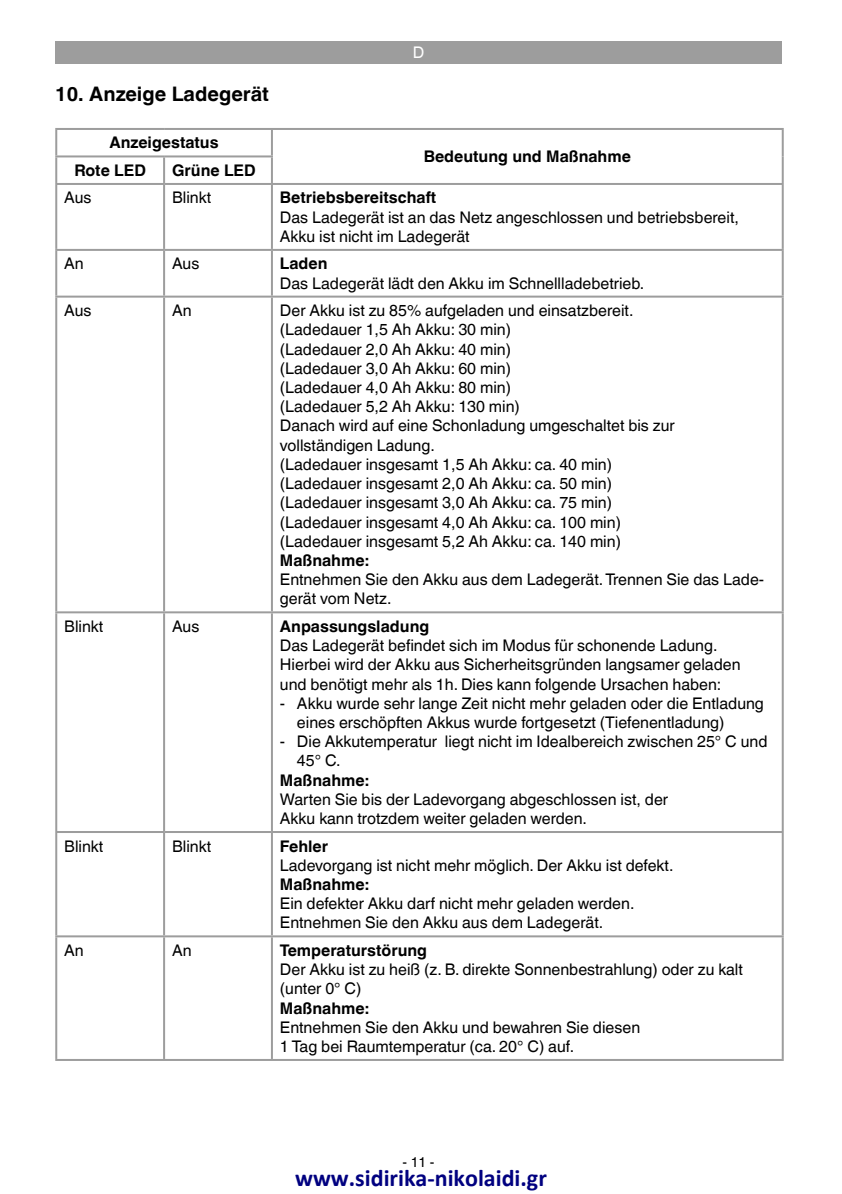
<style>
.page{position:relative;width:842px;height:1194px;background:#fff}
.page>*{position:absolute;margin:0;border:0;box-sizing:border-box;transform-origin:0 0}
.t1{font:700 24px "Calibri";color:#000080}
.t2{font:700 20px "Helvetica World";color:#000}
.t3{font:16px/19.2px "Helvetica World";color:#000}
.t4{font:700 16px "Helvetica World";color:#000}
.t5{font:16px "Helvetica World";color:#fff}
.t6{font:14px "Helvetica World";color:#000}
</style>
<div class="page">
<div style="left:55px;top:41px;width:726px;height:23px;background:#9d9d9d"></div>
<hr style="left:55px;top:128px;width:109px;height:2px;background:#9d9d9d">
<hr style="left:55px;top:130px;width:2px;height:25px;background:#9d9d9d">
<hr style="left:164px;top:128px;width:619px;height:2px;background:#9d9d9d">
<hr style="left:271px;top:130px;width:2px;height:25px;background:#9d9d9d">
<hr style="left:781px;top:130px;width:2px;height:26px;background:#9d9d9d">
<hr style="left:55px;top:155px;width:109px;height:2px;background:#9d9d9d">
<hr style="left:55px;top:157px;width:2px;height:26px;background:#9d9d9d">
<hr style="left:164px;top:155px;width:109px;height:2px;background:#9d9d9d">
<hr style="left:163px;top:157px;width:2px;height:26px;background:#9d9d9d">
<hr style="left:271px;top:157px;width:2px;height:26px;background:#9d9d9d">
<hr style="left:781px;top:156px;width:2px;height:27px;background:#9d9d9d">
<hr style="left:55px;top:183px;width:109px;height:2px;background:#9d9d9d">
<hr style="left:55px;top:185px;width:2px;height:64px;background:#9d9d9d">
<hr style="left:164px;top:183px;width:108px;height:2px;background:#9d9d9d">
<hr style="left:163px;top:185px;width:2px;height:64px;background:#9d9d9d">
<hr style="left:272px;top:183px;width:511px;height:2px;background:#9d9d9d">
<hr style="left:271px;top:185px;width:2px;height:64px;background:#9d9d9d">
<hr style="left:781px;top:185px;width:2px;height:64px;background:#9d9d9d">
<hr style="left:55px;top:249px;width:109px;height:2px;background:#9d9d9d">
<hr style="left:55px;top:251px;width:2px;height:44px;background:#9d9d9d">
<hr style="left:164px;top:249px;width:108px;height:2px;background:#9d9d9d">
<hr style="left:163px;top:251px;width:2px;height:44px;background:#9d9d9d">
<hr style="left:272px;top:249px;width:511px;height:2px;background:#9d9d9d">
<hr style="left:271px;top:251px;width:2px;height:44px;background:#9d9d9d">
<hr style="left:781px;top:251px;width:2px;height:44px;background:#9d9d9d">
<hr style="left:55px;top:295px;width:109px;height:2px;background:#9d9d9d">
<hr style="left:55px;top:297px;width:2px;height:314px;background:#9d9d9d">
<hr style="left:164px;top:295px;width:108px;height:2px;background:#9d9d9d">
<hr style="left:163px;top:297px;width:2px;height:314px;background:#9d9d9d">
<hr style="left:272px;top:295px;width:511px;height:2px;background:#9d9d9d">
<hr style="left:271px;top:297px;width:2px;height:314px;background:#9d9d9d">
<hr style="left:781px;top:297px;width:2px;height:314px;background:#9d9d9d">
<hr style="left:55px;top:611px;width:109px;height:2px;background:#9d9d9d">
<hr style="left:55px;top:613px;width:2px;height:217px;background:#9d9d9d">
<hr style="left:164px;top:611px;width:108px;height:2px;background:#9d9d9d">
<hr style="left:163px;top:613px;width:2px;height:217px;background:#9d9d9d">
<hr style="left:272px;top:611px;width:511px;height:2px;background:#9d9d9d">
<hr style="left:271px;top:613px;width:2px;height:217px;background:#9d9d9d">
<hr style="left:781px;top:613px;width:2px;height:217px;background:#9d9d9d">
<hr style="left:55px;top:830px;width:109px;height:2px;background:#9d9d9d">
<hr style="left:55px;top:832px;width:2px;height:103px;background:#9d9d9d">
<hr style="left:164px;top:830px;width:108px;height:2px;background:#9d9d9d">
<hr style="left:163px;top:832px;width:2px;height:103px;background:#9d9d9d">
<hr style="left:272px;top:830px;width:511px;height:2px;background:#9d9d9d">
<hr style="left:271px;top:832px;width:2px;height:103px;background:#9d9d9d">
<hr style="left:781px;top:832px;width:2px;height:103px;background:#9d9d9d">
<hr style="left:55px;top:935px;width:109px;height:2px;background:#9d9d9d">
<hr style="left:55px;top:937px;width:2px;height:121px;background:#9d9d9d">
<hr style="left:164px;top:935px;width:108px;height:2px;background:#9d9d9d">
<hr style="left:163px;top:937px;width:2px;height:121px;background:#9d9d9d">
<hr style="left:272px;top:935px;width:511px;height:2px;background:#9d9d9d">
<hr style="left:271px;top:937px;width:2px;height:121px;background:#9d9d9d">
<hr style="left:781px;top:937px;width:2px;height:121px;background:#9d9d9d">
<hr style="left:55px;top:1058px;width:728px;height:2px;background:#9d9d9d">
<p class="t5" style="left:412px;top:43px;width:13px">D</p>
<p class="t2" style="left:55px;top:82px;width:215px">10. Anzeige Ladegerät</p>
<p class="t4" style="left:109px;top:133px;width:111px">Anzeigestatus</p>
<p class="t4" style="left:423px;top:147px;width:208px">Bedeutung und Maßnahme</p>
<p class="t4" style="left:74px;top:161px;width:73px">Rote LED</p>
<p class="t4" style="left:172px;top:161px;width:85px">Grüne LED</p>
<p class="t3" style="left:64px;top:188px;width:29px">Aus</p>
<p class="t3" style="left:172px;top:188px;width:41px">Blinkt</p>
<p class="t4" style="left:280px;top:188px;width:158px">Betriebsbereitschaft</p>
<p class="t3" style="left:280px;top:207px;width:460px">Das Ladegerät ist an das Netz angeschlossen und betriebsbereit,<br>Akku ist nicht im Ladegerät</p>
<p class="t3" style="left:64px;top:254px;width:21px">An</p>
<p class="t3" style="left:172px;top:254px;width:29px">Aus</p>
<p class="t4" style="left:280px;top:254px;width:49px">Laden</p>
<p class="t3" style="left:280px;top:273px;width:365px">Das Ladegerät lädt den Akku im Schnellladebetrieb.</p>
<p class="t3" style="left:64px;top:301px;width:29px">Aus</p>
<p class="t3" style="left:172px;top:301px;width:21px">An</p>
<p class="t3" style="left:280px;top:301px;width:396px">Der Akku ist zu 85% aufgeladen und einsatzbereit. (Ladedauer 1,5 Ah Akku: 30 min)<br>(Ladedauer 2,0 Ah Akku: 40 min)<br>(Ladedauer 3,0 Ah Akku: 60 min)<br>(Ladedauer 4,0 Ah Akku: 80 min)<br>(Ladedauer 5,2 Ah Akku: 130 min)<br>Danach wird auf eine Schonladung umgeschaltet bis zur vollständigen Ladung.<br>(Ladedauer insgesamt 1,5 Ah Akku: ca. 40 min) (Ladedauer insgesamt 2,0 Ah Akku: ca. 50 min) (Ladedauer insgesamt 3,0 Ah Akku: ca. 75 min) (Ladedauer insgesamt 4,0 Ah Akku: ca. 100 min) (Ladedauer insgesamt 5,2 Ah Akku: ca. 140 min)</p>
<p class="t4" style="left:280px;top:551px;width:90px">Maßnahme:</p>
<p class="t3" style="left:280px;top:570px;width:485px">Entnehmen Sie den Akku aus dem Ladegerät. Trennen Sie das Lade&shy;gerät vom Netz.</p>
<p class="t3" style="left:64px;top:616px;width:41px">Blinkt</p>
<p class="t3" style="left:172px;top:616px;width:29px">Aus</p>
<p class="t4" style="left:280px;top:617px;width:151px">Anpassungsladung</p>
<p class="t3" style="left:280px;top:635px;width:462px">Das Ladegerät befindet sich im Modus für schonende Ladung.<br>Hierbei wird der Akku aus Sicherheitsgründen langsamer geladen und benötigt mehr als 1h. Dies kann folgende Ursachen haben:</p>
<p class="t3" style="left:297px;top:693px;width:468px;text-indent:-17px">- Akku wurde sehr lange Zeit nicht mehr geladen oder die Entladung eines erschöpften Akkus wurde fortgesetzt (Tiefenentladung)</p>
<p class="t3" style="left:297px;top:731px;width:472px;text-indent:-17px">- Die Akkutemperatur liegt nicht im Idealbereich zwischen 25° C und<br>45° C.</p>
<p class="t4" style="left:280px;top:770px;width:90px">Maßnahme:</p>
<p class="t3" style="left:280px;top:789px;width:389px">Warten Sie bis der Ladevorgang abgeschlossen ist, der<br>Akku kann trotzdem weiter geladen werden.</p>
<p class="t3" style="left:64px;top:836px;width:41px">Blinkt</p>
<p class="t3" style="left:172px;top:836px;width:41px">Blinkt</p>
<p class="t4" style="left:280px;top:836px;width:50px">Fehler</p>
<p class="t3" style="left:280px;top:855px;width:395px">Ladevorgang ist nicht mehr möglich. Der Akku ist defekt.</p>
<p class="t4" style="left:280px;top:874px;width:90px">Maßnahme:</p>
<p class="t3" style="left:280px;top:893px;width:356px">Ein defekter Akku darf nicht mehr geladen werden.<br>Entnehmen Sie den Akku aus dem Ladegerät.</p>
<p class="t3" style="left:64px;top:940px;width:21px">An</p>
<p class="t3" style="left:172px;top:940px;width:21px">An</p>
<p class="t4" style="left:280px;top:940px;width:149px">Temperaturstörung</p>
<p class="t3" style="left:280px;top:959px;width:464px">Der Akku ist zu heiß (z. B. direkte Sonnenbestrahlung) oder zu kalt (unter 0° C)</p>
<p class="t4" style="left:280px;top:998px;width:90px">Maßnahme:</p>
<p class="t3" style="left:280px;top:1017px;width:361px">Entnehmen Sie den Akku und bewahren Sie diesen<br>1 Tag bei Raumtemperatur (ca. 20° C) auf.</p>
<p class="t6" style="left:402px;top:1153px;width:33px">- 11 -</p>
<h1 class="t1" style="left:295px;top:1161px;width:253px">www.sidirika-nikolaidi.gr</h1>
</div>
